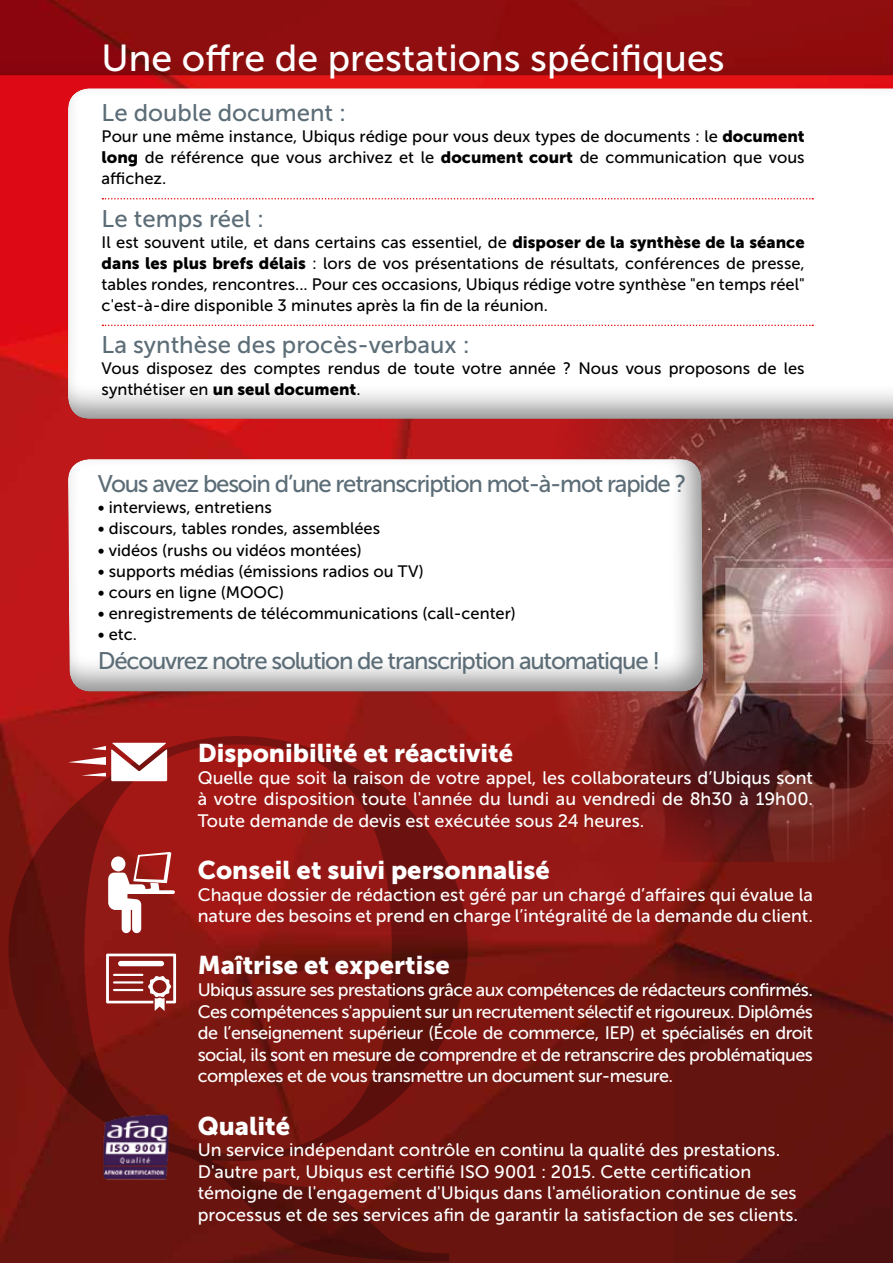
<style>
.page{position:relative;width:893px;height:1263px;background:#fff}
.page>*{position:absolute;margin:0;border:0;box-sizing:border-box;transform-origin:0 0}
.t1{font:37.5px "Museo Sans 500";color:#fff}
.t2{font:25.5px "Museo Sans 900";color:#fff}
.t3{font:24px "Museo Sans 500";letter-spacing:-.05em;color:#5c6d77}
.t4{font:24px "Museo Sans 500";color:#5c6d77}
.t5{font:18px/21.6px "Museo Sans 500";color:#fff;text-align:justify}
.t6{font:16.5px/21px "Museo Sans 500";color:#000;text-align:justify}
.s1{font-family:"Museo Sans 900"}
</style>
<div class="page">
<img style="left:1px;top:77px;width:892px;height:1186px">
<img style="left:554px;top:419px;width:339px;height:442px">
<div style="left:67px;top:86px;width:826px;height:333px;background:#000;opacity:.44"></div>
<svg style="left:102px;top:198px;width:711px;height:1px"></svg>
<svg style="left:102px;top:325px;width:711px;height:1px"></svg>
<svg style="left:9px;top:736px;width:459px;height:525px;background:#7d1814"></svg>
<img style="left:0;top:0;width:1px;height:1263px">
<div style="left:0;top:0;width:893px;height:77px;background:#8e0d0e"></div>
<img style="left:0;top:75px;width:1px;height:509px">
<hr style="left:0;top:666px;width:1px;height:289px;background:#000;opacity:.54">
<div style="left:67px;top:457px;width:636px;height:236px;background:#000;opacity:.44"></div>
<img style="left:95px;top:1100px;width:84px;height:89px">
<svg style="left:68px;top:743px;width:99px;height:38px"></svg>
<h1 class="t1" style="left:102px;top:37px;width:624px">Une offre de prestations spécifiques</h1>
<h3 class="t4" style="left:102px;top:100px;width:246px">Le double document :</h3>
<p class="t6" style="left:102px;top:126px;width:704px">Pour une même instance, Ubiqus rédige pour vous deux types de documents : le <span class="s1">document long</span> de référence que vous archivez et le <span class="s1">document court</span> de communication que vous affichez.</p>
<h3 class="t4" style="left:102px;top:205px;width:164px">Le temps réel :</h3>
<p class="t6" style="left:102px;top:231px;width:705px">Il est souvent utile, et dans certains cas essentiel, de <span class="s1">disposer de la synthèse de la séance dans les plus brefs délais</span> : lors de vos présentations de résultats, conférences de presse, tables rondes, rencontres... Pour ces occasions, Ubiqus rédige votre synthèse "en temps réel" c'est-à-dire disponible 3 minutes après la fin de la réunion.</p>
<h3 class="t4" style="left:102px;top:331px;width:370px">La synthèse des procès-verbaux :</h3>
<p class="t6" style="left:102px;top:358px;width:704px">Vous disposez des comptes rendus de toute votre année ? Nous vous proposons de les synthétiser en <span class="s1">un seul document</span>.</p>
<h3 class="t3" style="left:98px;top:471px;width:590px">Vous avez besoin d’une retranscription mot-à-mot rapide ?</h3>
<p class="t6" style="left:98px;top:497px;width:175px">• interviews, entretiens</p>
<p class="t6" style="left:98px;top:518px;width:284px">• discours, tables rondes, assemblées</p>
<p class="t6" style="left:98px;top:539px;width:266px">• vidéos (rushs ou vidéos montées)</p>
<p class="t6" style="left:98px;top:560px;width:327px">• supports médias (émissions radios ou TV)</p>
<p class="t6" style="left:98px;top:581px;width:188px">• cours en ligne (MOOC)</p>
<p class="t6" style="left:98px;top:602px;width:420px">• enregistrements de télécommunications (call-center)</p>
<p class="t6" style="left:98px;top:623px;width:41px">• etc.</p>
<h3 class="t3" style="left:98px;top:648px;width:564px">Découvrez notre solution de transcription automatique !</h3>
<h2 class="t2" style="left:198px;top:738px;width:317px">Disponibilité et réactivité</h2>
<p class="t5" style="left:198px;top:766px;width:617px">Quelle que soit la raison de votre appel, les collaborateurs d’Ubiqus sont à votre disposition toute l'année du lundi au vendredi de 8h30 à 19h00.<br>Toute demande de devis est exécutée sous 24 heures.</p>
<h2 class="t2" style="left:198px;top:855px;width:354px">Conseil et suivi personnalisé</h2>
<p class="t5" style="left:198px;top:883px;width:617px">Chaque dossier de rédaction est géré par un chargé d’affaires qui évalue la nature des besoins et prend en charge l’intégralité de la demande du client.</p>
<h2 class="t2" style="left:198px;top:951px;width:253px">Maîtrise et expertise</h2>
<p class="t5" style="left:198px;top:979px;width:617px">Ubiqus assure ses prestations grâce aux compétences de rédacteurs confirmés.<br>Ces compétences s'appuient sur un recrutement sélectif et rigoureux. Diplômés de l’enseignement supérieur (École de commerce, IEP) et spécialisés en droit social, ils sont en mesure de comprendre et de retranscrire des problématiques complexes et de vous transmettre un document sur-mesure.</p>
<h2 class="t2" style="left:198px;top:1111px;width:94px">Qualité</h2>
<p class="t5" style="left:198px;top:1139px;width:602px;text-align:left">Un service indépendant contrôle en continu la qualité des prestations.<br>D'autre part, Ubiqus est certifié ISO 9001 : 2015. Cette certification témoigne de l'engagement d'Ubiqus dans l'amélioration continue de ses processus et de ses services afin de garantir la satisfaction de ses clients.</p>
</div>
